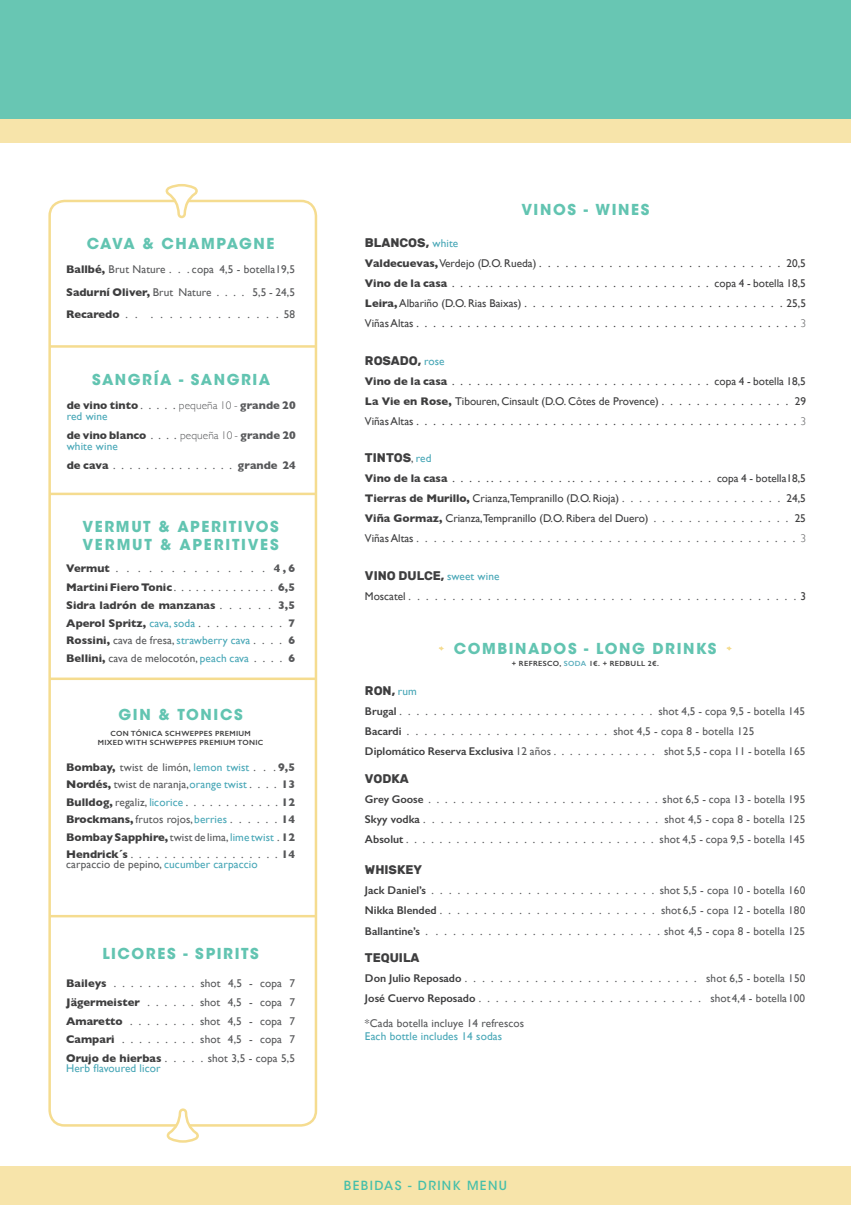
<style>
.page{position:relative;width:851px;height:1205px;background:#fff}
.page>*{position:absolute;margin:0;border:0;box-sizing:border-box;transform-origin:0 0}
.t1{font:700 15px/17.5px "ITC Avant Garde Std";letter-spacing:.105em;color:#62c4b1}
.t2{font:700 12.5px "Rubik";color:#3e3e3f}
.t3{font:500 12.5px "ITC Avant Garde Std";letter-spacing:.11em;color:#46bfa9}
.t4{font:11.25px/17.5px "Gill Sans";letter-spacing:.01em;color:#57585a;text-align:justify}
.t5{font:11.25px/20px "Gill Sans";color:#3e3e3f;text-align:justify}
.t6{font:700 11.25px/11.2px "Gill Sans";color:#3e3e3f}
.t7{font:11.25px "Gill Sans";letter-spacing:.01em;color:#46a6b6}
.t8{font:600 7.5px/8.8px "Gill Sans";letter-spacing:.04em;color:#3e3e3f;text-align:center}
.s1{font-weight:700;color:#3e3e3f}
.s2{font-weight:400;color:#57585a}
.s3{font-weight:300;color:#57585a}
.s4{color:#57585a}
.s5{font-weight:400;color:#46a6b6}
.s6{font-weight:700}
.s7{color:#46a6b6}
.s8{font-family:"Gill Sans";font-weight:400;font-size:11.25px;color:#46a6b6}
.s9{font-family:"Gill Sans";font-weight:400;font-size:11.25px;color:#57585a}
.s10{color:#3e3e3f}
.s11{color:#5aadbc}
.s12{font-weight:600;color:#3e3e3f}
</style>
<div class="page">
<div style="left:0;top:1166px;width:850px;height:39px;background:#f7e4aa"></div>
<div style="left:0;top:0;width:850px;height:143px;background:#f7e4aa"></div>
<div style="left:0;top:0;width:850px;height:119px;background:#68c6b3"></div>
<div style="left:48px;top:200px;width:269px;height:926px;border:2px solid #f5dc90;border-radius:15px"></div>
<hr style="left:50px;top:345px;width:266px;height:3px;background:#f5dc90">
<hr style="left:50px;top:493px;width:266px;height:2px;background:#f5dc90">
<hr style="left:50px;top:915px;width:266px;height:2px;background:#f5dc90">
<hr style="left:49px;top:677px;width:267px;height:3px;background:#f5dc90">
<svg style="left:163px;top:184px;width:36px;height:35px"></svg>
<svg style="left:165px;top:1108px;width:36px;height:35px"></svg>
<svg style="left:438px;top:646px;width:6px;height:5px"></svg>
<svg style="left:726px;top:646px;width:6px;height:5px"></svg>
<h1 class="t1" style="left:87px;top:234px;width:189px">CAVA &amp; CHAMPAGNE</h1>
<p class="t4" style="left:66px;top:258px;width:230px;line-height:22.5px"><span class="s1">Ballbé,</span> Brut Nature . . . copa 4,5 - botella19,5<br><span class="s1">Sadurní Oliver,</span> Brut Nature . . . . 5,5 - 24,5<br><span class="s1">Recaredo</span> . . . . . . . . . . . . . . . . 58</p>
<h1 class="t1" style="left:92px;top:371px;width:180px">SANGRÍA - SANGRIA</h1>
<p class="t6" style="left:67px;top:399px;width:230px">de vino tinto <span class="s2">. . . . .</span> <span class="s3">pequeña 10 -</span> <span class="s4">grande 20 </span><span class="s5">red wine</span></p>
<p class="t6" style="left:67px;top:429px;width:230px">de vino blanco <span class="s2">. . . .</span> <span class="s3">pequeña 10 -</span> <span class="s4">grande 20 </span><span class="s5">white wine</span></p>
<p class="t4" style="left:67px;top:456px;width:230px"><span class="s1">de cava</span> . . . . . . . . . . . . . . . <span class="s6">grande 24</span></p>
<h1 class="t1" style="left:82px;top:518px;width:198px">VERMUT &amp; APERITIVOS<br>VERMUT &amp; APERITIVES</h1>
<p class="t6" style="left:66px;top:558px;width:230px;line-height:18.8px;text-align:justify">Vermut <span class="s2">. . . . . . . . . . . . . .</span> <span class="s4">4 , 6<br></span>Martini Fiero Tonic <span class="s2">. . . . . . . . . . . . . .</span> <span class="s4">6,5<br></span>Sidra ladrón de manzanas <span class="s2">. . . . . .</span> <span class="s4">3,5</span></p>
<p class="t4" style="left:66px;top:614px;width:230px"><span class="s1">Aperol Spritz,</span> <span class="s7">cava, soda</span> . . . . . . . . . . <span class="s6">7<br></span><span class="s1">Rossini,</span> cava de fresa, <span class="s7">strawberry cava</span> . . . . <span class="s6">6<br></span><span class="s1">Bellini,</span> cava de melocotón, <span class="s7">peach cava</span> . . . . <span class="s6">6</span></p>
<h1 class="t1" style="left:118px;top:705px;width:126px">GIN &amp; TONICS</h1>
<p class="t8" style="left:98px;top:729px;width:167px">CON TÓNICA SCHWEPPES PREMIUM<br>MIXED WITH SCHWEPPES PREMIUM TONIC</p>
<p class="t4" style="left:66px;top:758px;width:230px"><span class="s1">Bombay,</span> twist de limón, <span class="s7">lemon twist</span> . . . <span class="s6">9,5<br></span><span class="s1">Nordés,</span> twist de naranja, <span class="s7">orange twist</span> . . . . <span class="s6">13<br></span><span class="s1">Bulldog,</span> regaliz, <span class="s7">licorice</span> . . . . . . . . . . . . <span class="s6">12<br></span><span class="s1">Brockmans,</span> frutos rojos, <span class="s7">berries</span> . . . . . . <span class="s6">14<br></span><span class="s1">Bombay Sapphire,</span> twist de lima, <span class="s7">lime twist</span> . <span class="s6">12<br></span><span class="s1">Hendrick´s</span> . . . . . . . . . . . . . . . . . . <span class="s6">14</span></p>
<p class="t4" style="left:66px;top:856px;width:193px">carpaccio de pepino, <span class="s7">cucumber carpaccio</span></p>
<h1 class="t1" style="left:102px;top:945px;width:158px">LICORES - SPIRITS</h1>
<p class="t4" style="left:66px;top:974px;width:230px;line-height:18.8px"><span class="s1">Baileys</span> . . . . . . . . . . shot 4,5 - copa 7<br><span class="s1">Jägermeister</span> . . . . . . shot 4,5 - copa 7<br><span class="s1">Amaretto</span> . . . . . . . . shot 4,5 - copa 7<br><span class="s1">Campari</span> . . . . . . . . . shot 4,5 - copa 7<br><span class="s1">Orujo de hierbas</span> . . . . . shot 3,5 - copa 5,5</p>
<p class="t7" style="left:66px;top:1061px;width:96px">Herb flavoured licor</p>
<h1 class="t1" style="left:521px;top:201px;width:129px">VINOS - WINES</h1>
<p class="t2" style="left:365px;top:236px;width:95px">BLANCOS, <span class="s8">white</span></p>
<p class="t5" style="left:365px;top:253px;width:442px"><span class="s6">Valdecuevas,</span> Verdejo (D.O. Rueda) . . . . . . . . . . . . . . . . . . . . . . . . . . . . 20,5<br><span class="s6">Vino de la casa</span> . . . . . . . . . . . . . . . . . . . . . . . . . . . . . . . . copa 4 - botella 18,5<br><span class="s6">Leira,</span> Albariño (D.O. Rias Baixas) . . . . . . . . . . . . . . . . . . . . . . . . . . . . . . 25,5<br>Viñas Altas . . . . . . . . . . . . . . . . . . . . . . . . . . . . . . . . . . . . . . . . . . . . . <span class="s3">3</span></p>
<p class="t2" style="left:365px;top:353px;width:81px">ROSADO, <span class="s8">rose</span></p>
<p class="t5" style="left:365px;top:371px;width:442px"><span class="s6">Vino de la casa</span> . . . . . . . . . . . . . . . . . . . . . . . . . . . . . . . . copa 4 - botella 18,5<br><span class="s6">La Vie en Rose,</span> Tibouren, Cinsault (D.O. Côtes de Provence) . . . . . . . . . . . . . . . 29<br>Viñas Altas . . . . . . . . . . . . . . . . . . . . . . . . . . . . . . . . . . . . . . . . . . . . . <span class="s3">3</span></p>
<p class="t2" style="left:365px;top:451px;width:68px">TINTOS<span class="s9">,</span> <span class="s8">red</span></p>
<p class="t5" style="left:365px;top:468px;width:442px"><span class="s6">Vino de la casa</span> . . . . . . . . . . . . . . . . . . . . . . . . . . . . . . . . copa 4 - botella18,5<br><span class="s6">Tierras de Murillo,</span> Crianza,Tempranillo (D.O. Rioja) <span class="s4">. . . . . . . . . . . . . . . . . . .</span> 24,5<br><span class="s6">Viña Gormaz,</span> Crianza,Tempranillo (D.O. Ribera del Duero) <span class="s4">. . . . . . . . . . . . . . . .</span> 25<br>Viñas Altas <span class="s4">. . . . . . . . . . . . . . . . . . . . . . . . . . . . . . . . . . . . . . . . . . . .</span> <span class="s3">3</span></p>
<p class="t2" style="left:365px;top:568px;width:136px">VINO DULCE, <span class="s8">sweet wine</span></p>
<p class="t4" style="left:365px;top:587px;width:442px"><span class="s10">Moscatel</span> . . . . . . . . . . . . . . . . . . . . . . . . . . . . . . . . . . . . . . . . . . . . <span class="s10">3</span></p>
<h1 class="t1" style="left:453px;top:640px;width:264px">COMBINADOS - LONG DRINKS</h1>
<p class="t8" style="left:512px;top:659px;width:149px">+ REFRESCO, <span class="s11">SODA</span> 1€. + REDBULL 2€.</p>
<p class="t2" style="left:365px;top:683px;width:53px">RON, <span class="s8">rum</span></p>
<p class="t4" style="left:365px;top:701px;width:442px;line-height:20px;text-align:left"><span class="s12">Brugal</span> . . . . . . . . . . . . . . . . . . . . . . . . . . . . . . shot 4,5 - copa 9,5 - botella 145<br><span class="s12">Bacardi</span> . . . . . . . . . . . . . . . . . . . . . . . shot 4,5 - copa 8 - botella 125<br><span class="s12">Diplomático Reserva Exclusiva</span> 12 años . . . . . . . . . . . . . shot 5,5 - copa 11 - botella 165</p>
<p class="t2" style="left:365px;top:771px;width:45px">VODKA</p>
<p class="t4" style="left:365px;top:789px;width:442px;line-height:20px"><span class="s12">Grey Goose</span> . . . . . . . . . . . . . . . . . . . . . . . . . . . . .shot 6,5 - copa 13 - botella 195<br><span class="s12">Skyy vodka</span> . . . . . . . . . . . . . . . . . . . . . . . . . . . shot 4,5 - copa 8 - botella 125<br><span class="s12">Absolut</span> . . . . . . . . . . . . . . . . . . . . . . . . . . . . . . shot 4,5 - copa 9,5 - botella 145</p>
<p class="t2" style="left:365px;top:863px;width:59px">WHISKEY</p>
<p class="t4" style="left:365px;top:880px;width:442px;line-height:20px"><span class="s12">Jack Daniel’s</span> . . . . . . . . . . . . . . . . . . . . . . . . . . shot 5,5 - copa 10 - botella 160<br><span class="s12">Nikka Blended</span> . . . . . . . . . . . . . . . . . . . . . . . . . shot 6,5 - copa 12 - botella 180<br><span class="s12">Ballantine’s</span> . . . . . . . . . . . . . . . . . . . . . . . . . . . shot 4,5 - copa 8 - botella 125</p>
<p class="t2" style="left:365px;top:950px;width:56px">TEQUILA</p>
<p class="t4" style="left:365px;top:968px;width:442px;line-height:20px"><span class="s12">Don Julio Reposado</span> . . . . . . . . . . . . . . . . . . . . . . . . . . . shot 6,5 - botella 150<br><span class="s12">José Cuervo Reposado</span> . . . . . . . . . . . . . . . . . . . . . . . . . . shot 4,4 - botella 100</p>
<p class="t4" style="left:365px;top:1014px;width:161px">*Cada botella incluye 14 refrescos</p>
<p class="t7" style="left:365px;top:1029px;width:139px">Each bottle includes 14 sodas</p>
<p class="t3" style="left:344px;top:1178px;width:164px">BEBIDAS - DRINK MENU</p>
</div>
